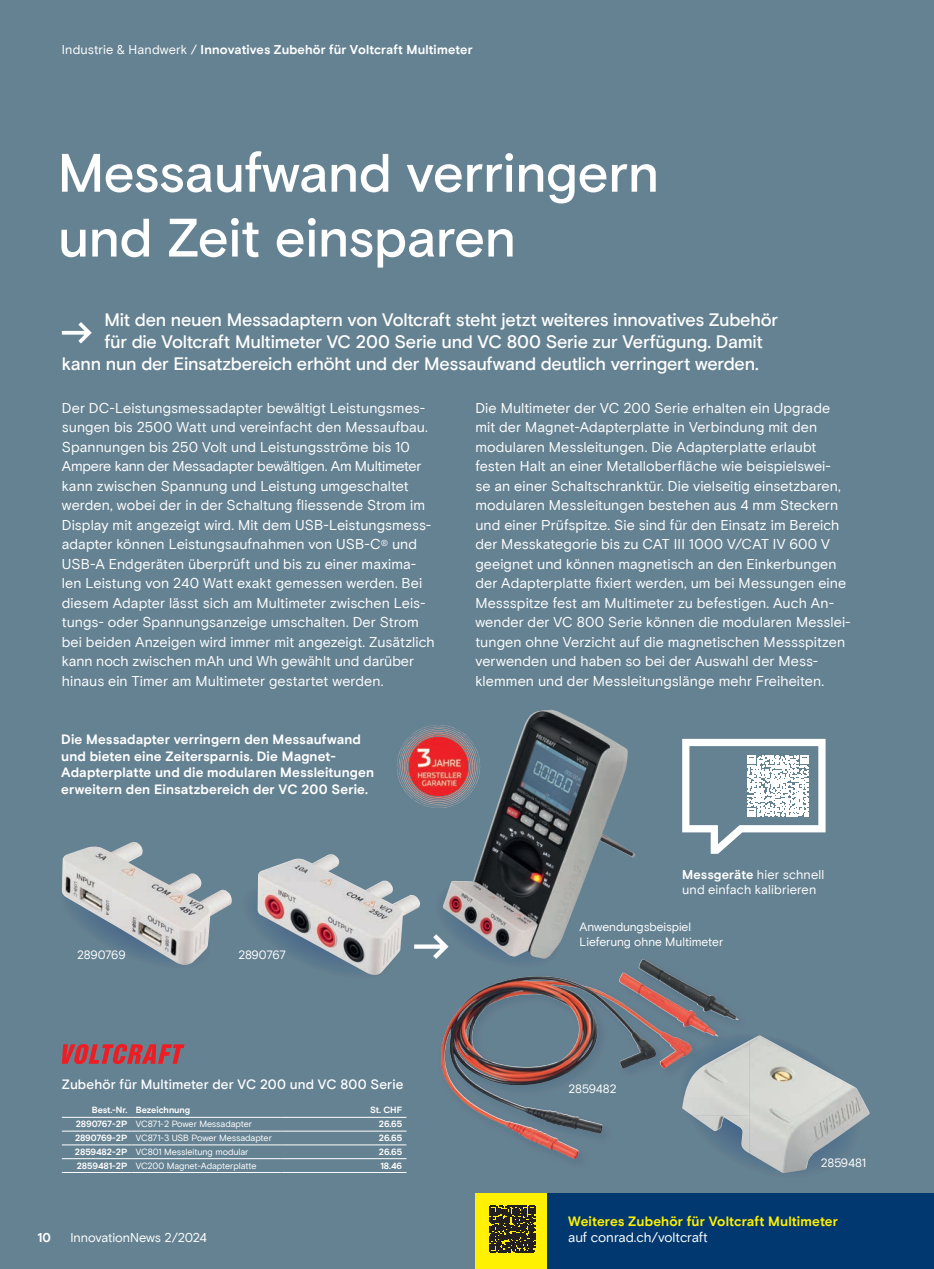
<style>
.page{position:relative;width:934px;height:1269px;background:#fff}
.page>*{position:absolute;margin:0;border:0;box-sizing:border-box;transform-origin:0 0}
.t1{font:500 54px/64.8px "Conrad Basis";letter-spacing:-.01em;color:#fff}
.t2{font:500 18px "Conrad Basis";letter-spacing:-.015em;color:#fff}
.t3{font:14.25px/19.5px "Conrad Basis";letter-spacing:.005em;color:#fff}
.t4{font:700 13.5px/16.5px "Conrad Basis";letter-spacing:.01em;color:#fff}
.t5{font:500 13.5px "Conrad Basis";letter-spacing:.01em;color:#fff}
.t6{font:700 13.5px "Conrad Basis";letter-spacing:.01em;color:#fff101}
.t7{font:13.5px "Conrad Basis";letter-spacing:-.01em;color:#fff}
.t8{font:12.75px/15px "Conrad Basis";letter-spacing:.005em;color:#fff}
.t9{font:700 12.75px "Conrad Basis";letter-spacing:.01em;color:#fff}
.t10{font:12px/15px "Conrad Basis";letter-spacing:-.005em;color:#fff}
.t11{font:12px "Conrad Basis";letter-spacing:-.025em;color:#fff}
.t12{font:9px "Conrad Basis";letter-spacing:-.01em;color:#fff}
.t13{font:700 9px "Conrad Basis";letter-spacing:-.01em;color:#fff}
.s1{font-weight:400}
.s2{font-weight:700}
</style>
<div class="page">
<div style="left:0;top:0;width:933px;height:1269px;background:#658292"></div>
<div style="left:547px;top:1193px;width:386px;height:76px;background:#00386f"></div>
<div style="left:475px;top:1193px;width:72px;height:76px;background:#fff101"></div>
<svg style="left:489px;top:1205px;width:47px;height:47px"></svg>
<img style="left:749px;top:1035px;width:120px;height:138px">
<img style="left:448px;top:1019px;width:291px;height:140px">
<img style="left:679px;top:1034px;width:70px;height:126px">
<img style="left:510px;top:958px;width:36px;height:1px">
<div style="left:682px;top:1040px;width:67px;height:75px;background:#d2d5d1"></div>
<img style="left:692px;top:1115px;width:57px;height:38px">
<img style="left:441px;top:959px;width:297px;height:125px">
<img style="left:258px;top:854px;width:162px;height:121px">
<img style="left:62px;top:842px;width:170px;height:122px">
<svg style="left:62px;top:1044px;width:122px;height:20px"></svg>
<hr style="left:62px;top:1117px;width:70px;height:1px;background:#fff">
<hr style="left:132px;top:1117px;width:149px;height:1px;background:#fff">
<hr style="left:62px;top:1130px;width:70px;height:1px;background:#fff">
<hr style="left:132px;top:1130px;width:149px;height:1px;background:#fff">
<hr style="left:62px;top:1144px;width:70px;height:1px;background:#fff">
<hr style="left:132px;top:1144px;width:149px;height:1px;background:#fff">
<hr style="left:62px;top:1158px;width:70px;height:1px;background:#fff">
<hr style="left:132px;top:1158px;width:149px;height:1px;background:#fff">
<hr style="left:62px;top:1172px;width:70px;height:1px;background:#fff">
<hr style="left:132px;top:1172px;width:149px;height:1px;background:#fff">
<hr style="left:281px;top:1117px;width:125px;height:1px;background:#fff">
<hr style="left:281px;top:1130px;width:125px;height:1px;background:#fff">
<hr style="left:281px;top:1144px;width:125px;height:1px;background:#fff">
<hr style="left:281px;top:1158px;width:125px;height:1px;background:#fff">
<hr style="left:281px;top:1172px;width:125px;height:1px;background:#fff">
<svg style="left:62px;top:322px;width:30px;height:21px"></svg>
<img style="left:443px;top:710px;width:192px;height:248px">
<svg style="left:414px;top:934px;width:34px;height:25px"></svg>
<img style="left:397px;top:725px;width:83px;height:83px">
<svg style="left:682px;top:739px;width:143px;height:115px"></svg>
<p class="t9" style="left:62px;top:42px;width:412px"><span class="s1">Industrie &amp; Handwerk /</span> Innovatives Zubehör für Voltcraft Multimeter</p>
<h1 class="t1" style="left:58px;top:142px;width:603px">Messaufwand verringern und Zeit einsparen</h1>
<p class="t2" style="left:104px;top:309px;width:675px">Mit den neuen Messadaptern von Voltcraft steht jetzt weiteres innovatives Zubehör</p>
<p class="t2" style="left:104px;top:331px;width:659px">für die Voltcraft Multimeter VC 200 Serie und VC 800 Serie zur Verfügung. Damit</p>
<p class="t2" style="left:62px;top:353px;width:698px">kann nun der Einsatzbereich erhöht und der Messaufwand deutlich verringert werden.</p>
<p class="t3" style="left:62px;top:398px;width:374px">Der DC-Leistungsmessadapter bewältigt Leistungsmes&shy;sungen bis 2500 Watt und vereinfacht den Messaufbau.<br>Spannungen bis 250 Volt und Leistungsströme bis 10<br>Am pere kann der Messadapter bewältigen. Am Multimeter kann zwischen Spannung und Leistung umgeschaltet werden, wobei der in der Schaltung fliessende Strom im Display mit angezeigt wird. Mit dem USB-Leistungsmess&shy;adapter können Leistungsaufnahmen von USB-C<sup>®</sup> und USB-A Endgeräten überprüft und bis zu einer maxima&shy;len Leistung von 240 Watt exakt gemessen werden. Bei diesem Adapter lässt sich am Multimeter zwischen Leis&shy;tungs- oder Spannungsanzeige umschalten. Der Strom bei beiden Anzeigen wird immer mit angezeigt. Zusätzlich kann noch zwischen mAh und Wh gewählt und darüber hinaus ein Timer am Multimeter gestartet werden.</p>
<p class="t4" style="left:61px;top:732px;width:314px">Die Messadapter verringern den Messaufwand und bieten eine Zeitersparnis. Die Magnet-Adapterplatte und die modularen Messleitungen erweitern den Einsatzbereich der VC 200 Serie.</p>
<p class="t11" style="left:77px;top:947px;width:50px">2890769</p>
<p class="t11" style="left:238px;top:947px;width:49px">2890767</p>
<p class="t3" style="left:475px;top:398px;width:377px">Die Multimeter der VC 200 Serie erhalten ein Upgrade mit der Magnet-Adapterplatte in Verbindung mit den modularen Messleitungen. Die Adapterplatte erlaubt festen Halt an einer Metalloberfläche wie beispielswei-<br>se an einer Schaltschranktür. Die vielseitig einsetzbaren, modularen Messleitungen bestehen aus 4 mm Steckern und einer Prüfspitze. Sie sind für den Einsatz im Bereich der Messkategorie bis zu CAT III 1000 V/CAT IV 600 V geeignet und können magnetisch an den Einkerbungen der Adapterplatte fixiert werden, um bei Messungen eine Messspitze fest am Multimeter zu befestigen. Auch An&shy;wender der VC 800 Serie können die modularen Messlei&shy;tungen ohne Verzicht auf die magnetischen Messspitzen verwenden und haben so bei der Auswahl der Mess&shy;klemmen und der Messleitungslänge mehr Freiheiten.</p>
<p class="t8" style="left:682px;top:867px;width:144px"><span class="s2">Messgeräte</span> hier schnell und einfach kalibrieren</p>
<p class="t10" style="left:579px;top:919px;width:145px">Anwendungsbeispiel<br>Lieferung ohne Multimeter</p>
<p class="t5" style="left:62px;top:1076px;width:343px">Zubehör für Multimeter der VC 200 und VC 800 Serie</p>
<p class="t13" style="left:92px;top:1104px;width:100px">Best.-Nr. Bezeichnung</p>
<p class="t13" style="left:370px;top:1104px;width:34px">St. CHF</p>
<p class="t12" style="left:76px;top:1118px;width:178px"><span class="s2">2890767-2P</span> VC871-2 Power Messadapter</p>
<p class="t13" style="left:379px;top:1118px;width:25px">26.65</p>
<p class="t12" style="left:75px;top:1132px;width:198px"><span class="s2">2890769-2P</span> VC871-3 USB Power Messadapter</p>
<p class="t13" style="left:379px;top:1132px;width:25px">26.65</p>
<p class="t12" style="left:75px;top:1146px;width:175px"><span class="s2">2859482-2P</span> VC801 Messleitung modular</p>
<p class="t13" style="left:379px;top:1146px;width:25px">26.65</p>
<p class="t12" style="left:77px;top:1160px;width:181px"><span class="s2">2859481-2P</span> VC200 Magnet-Adapterplatte</p>
<p class="t13" style="left:380px;top:1160px;width:23px">18.46</p>
<p class="t9" style="left:38px;top:1229px;width:15px">10</p>
<p class="t8" style="left:70px;top:1229px;width:138px">InnovationNews 2/2024</p>
<p class="t10" style="left:568px;top:1081px;width:50px">2859482</p>
<p class="t10" style="left:820px;top:1155px;width:47px">2859481</p>
<p class="t6" style="left:568px;top:1212px;width:271px">Weiteres Zubehör für Voltcraft Multimeter</p>
<p class="t7" style="left:568px;top:1229px;width:141px">auf conrad. ch/voltcraft</p>
</div>
